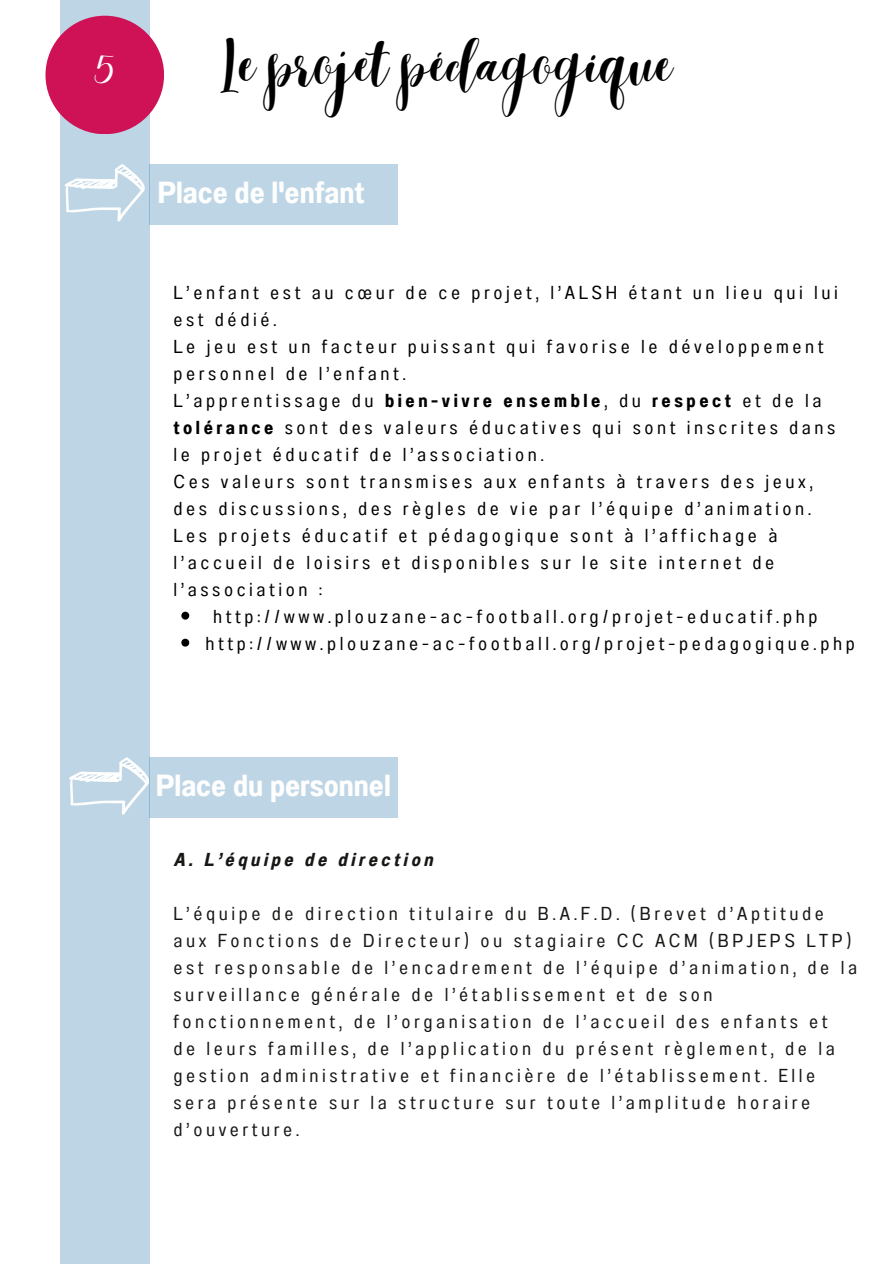
<style>
.page{position:relative;width:894px;height:1264px;background:#fff}
.page>*{position:absolute;margin:0;border:0;box-sizing:border-box;transform-origin:0 0}
.t1{font:300 48px "Best";color:#000}
.t2{font:47.1px "Daydream";color:#fff}
.t3{font:30.45px "Anantason Bold Wd 75";color:#fdfefd}
.t4{font:18.75px/27px "Anantason Wd 75";letter-spacing:.19em;color:#000}
.t5{font:18.75px/27px "Anantason Wd 75";letter-spacing:.19em;color:#181715}
.t6{font:18.75px "Anantason Bold Wd 75 It";letter-spacing:.19em;color:#181715}
.s1{font-family:"Anantason Bold Wd 75"}
</style>
<div class="page">
<div style="left:60px;top:0;width:89px;height:1263px;background:#bed5e6"></div>
<svg style="left:69px;top:757px;width:80px;height:57px"></svg>
<div style="left:149px;top:757px;width:248px;height:60px;background:#bed5e6"></div>
<svg style="left:64px;top:164px;width:81px;height:57px"></svg>
<div style="left:149px;top:164px;width:248px;height:60px;background:#bed5e6"></div>
<svg style="left:181px;top:611px;width:8px;height:8px"></svg>
<svg style="left:181px;top:638px;width:8px;height:8px"></svg>
<div style="left:45px;top:16px;width:119px;height:118px;background:#cf1256;border-radius:50%"></div>
<h2 class="t2" style="left:95px;top:41px;width:22px">5</h2>
<p class="t1" style="left:220px;top:36px;width:454px">Le projet pédagogique</p>
<p class="t3" style="left:158px;top:174px;width:208px">Place de l'enfant</p>
<h1 class="t4" style="left:173px;top:279px;width:665px">L’enfant est au cœur de ce projet, l’ALSH étant un lieu qui lui est dédié.</h1>
<h2 class="t4" style="left:173px;top:333px;width:651px">Le jeu est un facteur puissant qui favorise le développement personnel de l’enfant.</h2>
<p class="t4" style="left:173px;top:387px;width:663px">L’apprentissage du <span class="s1">bien-vivre ensemble</span>, du <span class="s1">respect</span> et de la <span class="s1">tolérance</span> sont des valeurs éducatives qui sont inscrites dans le projet éducatif de l’association.</p>
<p class="t4" style="left:173px;top:468px;width:640px">Ces valeurs sont transmises aux enfants à travers des jeux, des discussions, des règles de vie par l’équipe d’animation.<br>Les projets éducatif et pédagogique sont à l’affichage à l’accueil de loisirs et disponibles sur le site internet de l’association :</p>
<p class="t4" style="left:213px;top:603px;width:605px">http://www.plouzane-ac-football.org/projet-educatif.php</p>
<p class="t4" style="left:205px;top:630px;width:650px">http://www.plouzane-ac-football.org/projet-pedagogique.php</p>
<p class="t3" style="left:156px;top:767px;width:236px">Place du personnel</p>
<p class="t6" style="left:173px;top:848px;width:261px">A. L’équipe de direction</p>
<p class="t5" style="left:173px;top:900px;width:685px">L’équipe de direction titulaire du B.A.F.D. (Brevet d’Aptitude aux Fonctions de Directeur) ou stagiaire CC ACM (BPJEPS LTP) est responsable de l’encadrement de l’équipe d’animation, de la surveillance générale de l’établissement et de son fonctionnement, de l’organisation de l’accueil des enfants et<br>de leurs familles, de l’application du présent règlement, de la gestion administrative et financière de l’établissement. Elle sera présente sur la structure sur toute l’amplitude horaire d’ouverture.</p>
</div>
